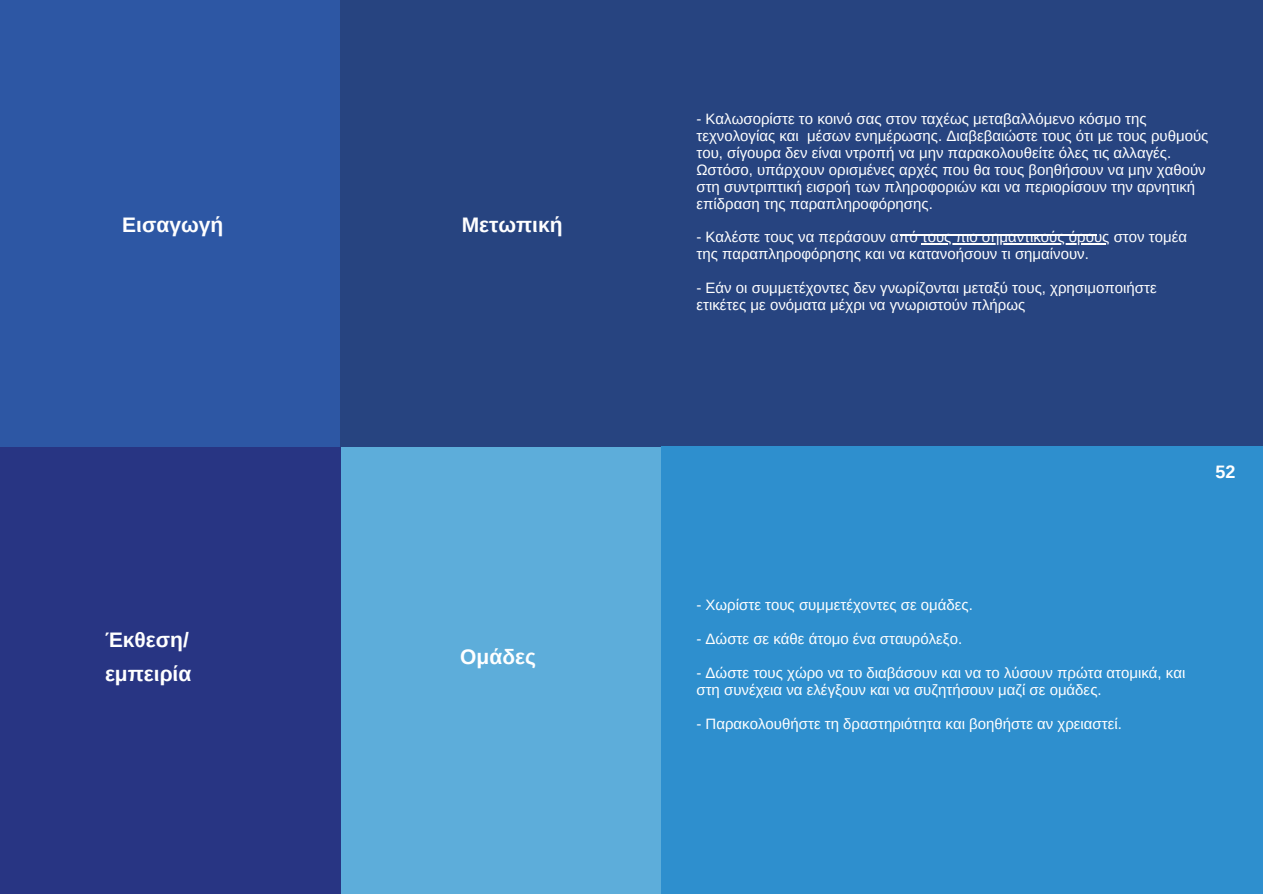
<style>
.page{position:relative;width:1263px;height:894px;background:#fff}
.page>*{position:absolute;margin:0;border:0;box-sizing:border-box;transform-origin:0 0}
.t1{font:700 21px/34.8px "Arimo";color:#fff}
.t2{font:700 18px "Arimo";color:#fff}
.t3{font:15px/16.8px "Arimo";color:#fff}
</style>
<div class="page">
<div style="left:340px;top:446px;width:321px;height:447px;background:#5dadda"></div>
<div style="left:0;top:446px;width:340px;height:447px;background:#283583"></div>
<div style="left:0;top:1px;width:340px;height:445px;background:#2d57a4"></div>
<div style="left:661px;top:1px;width:601px;height:445px;background:#274480"></div>
<div style="left:340px;top:1px;width:321px;height:445px;background:#274480"></div>
<div style="left:661px;top:445px;width:601px;height:448px;background:#2e8fce"></div>
<hr style="left:900px;top:235px;width:123px;height:1px;background:#fff">
<hr style="left:1023px;top:235px;width:74px;height:1px;background:#fff">
<hr style="left:922px;top:243px;width:60px;height:1px;background:#fff">
<hr style="left:982px;top:243px;width:87px;height:1px;background:#fff">
<hr style="left:1069px;top:243px;width:40px;height:1px;background:#fff">
<p class="t1" style="left:122px;top:207px;width:102px">Εισαγωγή</p>
<p class="t1" style="left:105px;top:621px;width:88px">Έκθεση/ εμπειρία</p>
<p class="t1" style="left:462px;top:207px;width:102px">Μετωπική</p>
<p class="t1" style="left:460px;top:639px;width:77px">Ομάδες</p>
<p class="t3" style="left:696px;top:110px;width:513px">- Καλωσορίστε το κοινό σας στον ταχέως μεταβαλλόμενο κόσμο της τεχνολογίας και μέσων ενημέρωσης. Διαβεβαιώστε τους ότι με τους ρυθμούς του, σίγουρα δεν είναι ντροπή να μην παρακολουθείτε όλες τις αλλαγές.<br>Ωστόσο, υπάρχουν ορισμένες αρχές που θα τους βοηθήσουν να μην χαθούν στη συντριπτική εισροή των πληροφοριών και να περιορίσουν την αρνητική επίδραση της παραπληροφόρησης.</p>
<p class="t3" style="left:696px;top:228px;width:492px">- Καλέστε τους να περάσουν από τους πιο σημαντικούς όρους στον τομέα της παραπληροφόρησης και να κατανοήσουν τι σημαίνουν.</p>
<p class="t3" style="left:696px;top:279px;width:462px">- Εάν οι συμμετέχοντες δεν γνωρίζονται μεταξύ τους, χρησιμοποιήστε ετικέτες με ονόματα μέχρι να γνωριστούν πλήρως</p>
<p class="t2" style="left:1216px;top:461px;width:22px">52</p>
<p class="t3" style="left:696px;top:596px;width:278px">- Χωρίστε τους συμμετέχοντες σε ομάδες.</p>
<p class="t3" style="left:696px;top:630px;width:267px">- Δώστε σε κάθε άτομο ένα σταυρόλεξο.</p>
<p class="t3" style="left:696px;top:664px;width:490px">- Δώστε τους χώρο να το διαβάσουν και να το λύσουν πρώτα ατομικά, και στη συνέχεια να ελέγξουν και να συζητήσουν μαζί σε ομάδες.</p>
<p class="t3" style="left:696px;top:714px;width:427px">- Παρακολουθήστε τη δραστηριότητα και βοηθήστε αν χρειαστεί.</p>
</div>
